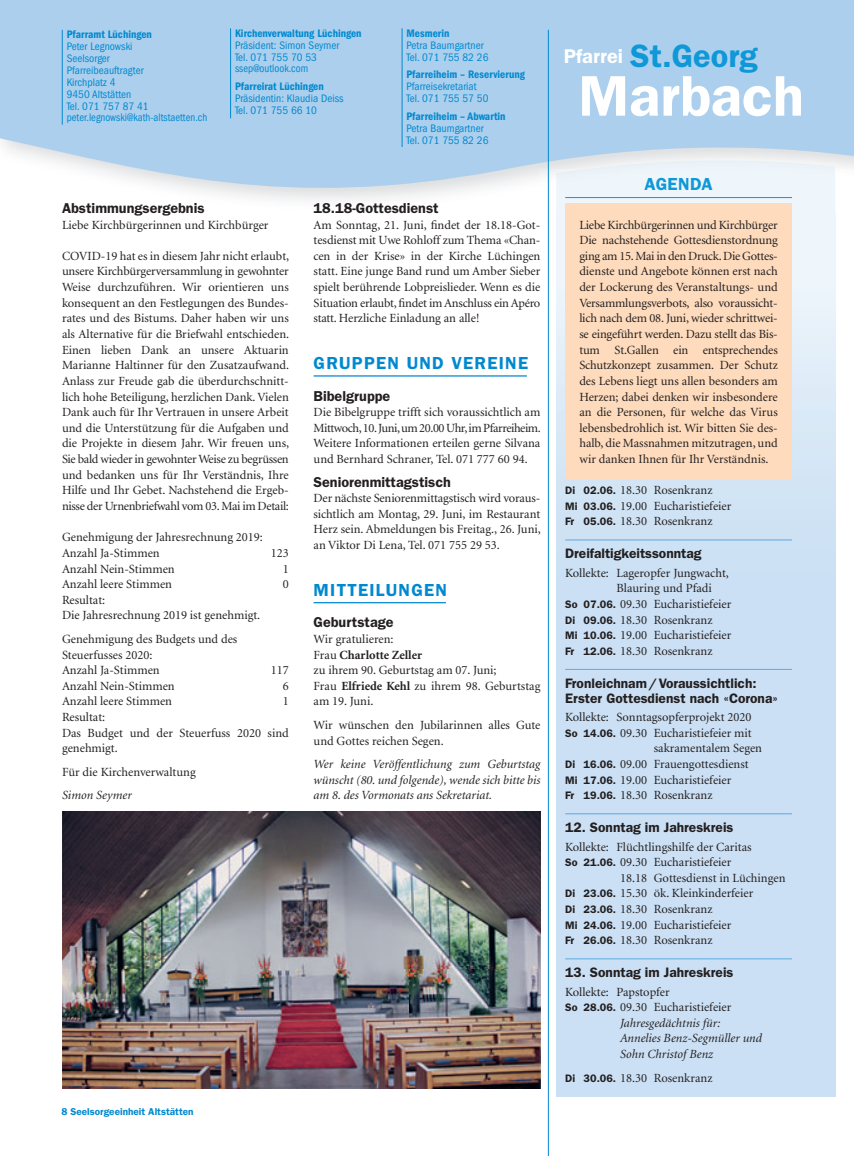
<style>
.page{position:relative;width:854px;height:1156px;background:#fff}
.page>*{position:absolute;margin:0;border:0;box-sizing:border-box;transform-origin:0 0}
.t1{font:600 57.5px "Franklin Gothic LT";color:#fff}
.t2{font:600 32.5px "Franklin Gothic LT";color:#0e98d7}
.t3{font:600 17.5px "Franklin Gothic LT";letter-spacing:.07em;color:#0089cf}
.t4{font:600 17.5px "Franklin Gothic LT";letter-spacing:.02em;color:#0e98d7}
.t5{font:600 14.38px "Franklin Gothic LT";color:#231f20}
.t6{font:600 13.75px/15px "Franklin Gothic LT";color:#231f20}
.t7{font:12.5px/15.6px "Minion LT";color:#231f20}
.t8{font:italic 12.5px/15.6px "Minion LT";color:#231f20;text-align:justify}
.t9{font:condensed 11.25px/11.9px "Franklin Gothic LT";letter-spacing:.005em;color:#0089cf}
.t10{font:600 condensed 11.25px "Franklin Gothic LT";letter-spacing:.005em;color:#0089cf}
.t11{font:600 10px "Franklin Gothic LT";color:#0089cf}
.s1{font-weight:700}
.s2{font-size:20px;color:#fff}
.s3{font-family:"Franklin Gothic LT";font-weight:600;font-size:10.88px}
</style>
<div class="page">
<svg style="left:0;top:0;width:854px;height:211px;background:#b6d4ee"></svg>
<hr style="left:230px;top:28px;width:1px;height:90px;background:#0089cf">
<hr style="left:62px;top:30px;width:1px;height:95px;background:#0089cf">
<hr style="left:402px;top:28px;width:1px;height:119px;background:#0089cf">
<hr style="left:548px;top:30px;width:1px;height:1125px;background:#0089cf">
<hr style="left:314px;top:375px;width:213px;height:1px;background:#0089cf">
<hr style="left:314px;top:602px;width:132px;height:1px;background:#0089cf">
<div style="left:556px;top:212px;width:279px;height:884px;background:linear-gradient(to bottom,#e4eff9,#c1daf2)"></div>
<img style="left:556px;top:160px;width:279px;height:52px">
<hr style="left:565px;top:197px;width:227px;height:1px;background:#0e98d7">
<hr style="left:565px;top:539px;width:227px;height:1px;background:#5babdf">
<hr style="left:565px;top:668px;width:227px;height:1px;background:#5babdf">
<hr style="left:565px;top:813px;width:227px;height:1px;background:#5babdf">
<hr style="left:565px;top:958px;width:227px;height:1px;background:#5babdf">
<div style="left:565px;top:203px;width:227px;height:275px;background:#fddbbc"></div>
<img style="left:62px;top:811px;width:478px;height:277px">
<p class="t10" style="left:67px;top:30px;width:87px">Pfarramt Lüchingen</p>
<p class="t9" style="left:67px;top:41px;width:142px">Peter Legnowski<br>Seelsorger<br>Pfarreibeauftragter<br>Kirchplatz 4<br>9450 Altstätten<br>Tel. 071 757 87 41 peter.legnowski@kath-altstaetten.ch</p>
<p class="t10" style="left:235px;top:29px;width:128px">Kirchenverwaltung Lüchingen</p>
<p class="t9" style="left:235px;top:40px;width:106px">Präsident: Simon Seymer<br>Tel. 071 755 70 53 ssep@outlook.com</p>
<p class="t10" style="left:235px;top:82px;width:90px">Pfarreirat Lüchingen</p>
<p class="t9" style="left:235px;top:93px;width:110px">Präsidentin: Klaudia Deiss<br>Tel. 071 755 66 10</p>
<p class="t10" style="left:406px;top:29px;width:44px">Mesmerin</p>
<p class="t9" style="left:406px;top:40px;width:83px">Petra Baumgartner<br>Tel. 071 755 82 26</p>
<p class="t10" style="left:406px;top:71px;width:120px">Pfarreiheim – Reservierung</p>
<p class="t9" style="left:406px;top:81px;width:83px">Pfarreisekretariat<br>Tel. 071 755 57 50</p>
<p class="t10" style="left:406px;top:112px;width:101px">Pfarreiheim – Abwartin</p>
<p class="t9" style="left:406px;top:123px;width:83px">Petra Baumgartner<br>Tel. 071 755 82 26</p>
<p class="t5" style="left:62px;top:203px;width:144px">Abstimmungsergebnis</p>
<p class="t7" style="left:62px;top:218px;width:208px">Liebe Kirchbürgerinnen und Kirchbürger</p>
<p class="t7" style="left:62px;top:249px;width:229px;text-align:justify">COVID-19 hat es in diesem Jahr nicht erlaubt, unsere Kirchbürgerversammlung in gewohnter Weise durchzuführen. Wir orientieren uns konsequent an den Festlegungen des Bundes&shy;rates und des Bistums. Daher haben wir uns als Alternative für die Briefwahl entschieden.<br>Einen lieben Dank an unsere Aktuarin Marianne Haltinner für den Zusatzaufwand.<br>Anlass zur Freude gab die überdurchschnitt&shy;lich hohe Beteiligung, herzlichen Dank. Vielen Dank auch für Ihr Vertrauen in unsere Arbeit und die Unterstützung für die Aufgaben und die Projekte in diesem Jahr. Wir freuen uns, Sie bald wieder in gewohnter Weise zu begrüssen und bedanken uns für Ihr Verständnis, Ihre Hilfe und Ihr Gebet. Nachstehend die Ergeb&shy;nisse der Urnenbriefwahl vom 03. Mai im Detail:</p>
<p class="t7" style="left:62px;top:530px;width:202px">Genehmigung der Jahresrechnung 2019:<br>Anzahl Ja-Stimmen</p>
<p class="t7" style="left:271px;top:546px;width:19px">123</p>
<p class="t7" style="left:62px;top:561px;width:114px">Anzahl Nein-Stimmen</p>
<p class="t7" style="left:283px;top:561px;width:7px">1</p>
<p class="t7" style="left:62px;top:577px;width:112px">Anzahl leere Stimmen</p>
<p class="t7" style="left:283px;top:577px;width:7px">0</p>
<p class="t7" style="left:62px;top:593px;width:200px">Resultat:<br>Die Jahresrechnung 2019 ist genehmigt.</p>
<p class="t7" style="left:62px;top:632px;width:177px">Genehmigung des Budgets und des<br>Steuerfusses 2020:<br>Anzahl Ja-Stimmen</p>
<p class="t7" style="left:271px;top:663px;width:19px">117</p>
<p class="t7" style="left:62px;top:678px;width:114px">Anzahl Nein-Stimmen</p>
<p class="t7" style="left:283px;top:678px;width:7px">6</p>
<p class="t7" style="left:62px;top:694px;width:112px">Anzahl leere Stimmen</p>
<p class="t7" style="left:283px;top:694px;width:7px">1</p>
<p class="t7" style="left:62px;top:710px;width:228px">Resultat:<br>Das Budget und der Steuerfuss 2020 sind genehmigt.</p>
<p class="t7" style="left:62px;top:764px;width:135px">Für die Kirchenverwaltung</p>
<p class="t8" style="left:62px;top:788px;width:71px">Simon Seymer</p>
<p class="t5" style="left:314px;top:203px;width:127px">18.18-Gottesdienst</p>
<p class="t7" style="left:314px;top:218px;width:228px;text-align:justify">Am Sonntag, 21. Juni, findet der 18.18-Got&shy;tesdienst mit Uwe Rohloff zum Thema «Chan&shy;cen in der Krise» in der Kirche Lüchingen statt. Eine junge Band rund um Amber Sieber spielt berührende Lobpreislieder. Wenn es die Situation erlaubt, findet im Anschluss ein Apéro statt. Herzliche Einladung an alle!</p>
<h3 class="t3" style="left:314px;top:357px;width:216px">GRUPPEN UND VEREINE</h3>
<p class="t5" style="left:314px;top:390px;width:78px">Bibelgruppe</p>
<p class="t7" style="left:314px;top:405px;width:229px;text-align:justify">Die Bibelgruppe trifft sich voraussichtlich am Mittwoch, 10. Juni, um 20.00 Uhr, im Pfarreiheim.<br>Weitere Informationen erteilen gerne Silvana und Bernhard Schraner, Tel. 071 777 60 94.</p>
<p class="t5" style="left:314px;top:476px;width:139px">Seniorenmittagstisch</p>
<p class="t7" style="left:314px;top:491px;width:229px;text-align:justify">Der nächste Seniorenmittagstisch wird voraus&shy;sichtlich am Montag, 29. Juni, im Restaurant Herz sein. Abmeldungen bis Freitag., 26. Juni, an Viktor Di Lena, Tel. 071 755 29 53.</p>
<h3 class="t3" style="left:314px;top:584px;width:135px">MITTEILUNGEN</h3>
<p class="t5" style="left:314px;top:617px;width:82px">Geburtstage</p>
<p class="t7" style="left:314px;top:632px;width:228px">Wir gratulieren:<br>Frau <span class="s1">Charlotte Zeller<br></span>zu ihrem 90. Geburtstag am 07. Juni;<br>Frau <span class="s1">Elfriede Kehl</span> zu ihrem 98. Geburtstag am 19. Juni.</p>
<p class="t7" style="left:314px;top:718px;width:228px">Wir wünschen den Jubilarinnen alles Gute und Gottes reichen Segen.</p>
<p class="t8" style="left:314px;top:757px;width:228px">Wer keine Veröffentlichung zum Geburtstag wünscht (80. und folgende), wende sich bitte bis am 8. des Vormonats ans Sekretariat.</p>
<p class="t11" style="left:62px;top:1108px;width:134px">8 Seelsorgeeinheit Altstätten</p>
<h2 class="t2" style="left:564px;top:44px;width:195px"><span class="s2">Pfarrei</span> St.Georg</h2>
<h1 class="t1" style="left:578px;top:76px;width:227px">Marbach</h1>
<h3 class="t4" style="left:644px;top:178px;width:70px">AGENDA</h3>
<p class="t7" style="left:579px;top:218px;width:200px;text-align:justify">Liebe Kirchbürgerinnen und Kirchbürger Die nachstehende Gottesdienstordnung ging am 15. Mai in den Druck. Die Gottes&shy;dienste und Angebote können erst nach der Lockerung des Veranstaltungs- und Versammlungsverbots, also voraussicht&shy;lich nach dem 08. Juni, wieder schrittwei&shy;se eingeführt werden. Dazu stellt das Bis&shy;tum St.Gallen ein entsprechendes Schutzkonzept zusammen. Der Schutz des Lebens liegt uns allen besonders am Herzen; dabei denken wir insbesondere an die Personen, für welche das Virus lebensbedrohlich ist. Wir bitten Sie des&shy;halb, die Massnahmen mitzutragen, und wir danken Ihnen für Ihr Verständnis.</p>
<p class="t7" style="left:565px;top:483px;width:168px"><span class="s3">Di 02.06.</span> 18.30 Rosenkranz<br><span class="s3">Mi 03.06.</span> 19.00 Eucharistiefeier<br><span class="s3">Fr 05.06.</span> 18.30 Rosenkranz</p>
<p class="t6" style="left:565px;top:547px;width:138px">Dreifaltigkeitssonntag</p>
<p class="t7" style="left:565px;top:565px;width:165px">Kollekte: Lageropfer Jungwacht,</p>
<p class="t7" style="left:617px;top:581px;width:97px">Blauring und Pfadi</p>
<p class="t7" style="left:565px;top:597px;width:168px"><span class="s3">So 07.06.</span> 09.30 Eucharistiefeier</p>
<p class="t7" style="left:565px;top:612px;width:149px"><span class="s3">Di 09.06.</span> 18.30 Rosenkranz</p>
<p class="t7" style="left:565px;top:628px;width:168px"><span class="s3">Mi 10.06.</span> 19.00 Eucharistiefeier</p>
<p class="t7" style="left:565px;top:644px;width:149px"><span class="s3">Fr 12.06.</span> 18.30 Rosenkranz</p>
<p class="t6" style="left:565px;top:676px;width:214px">Fronleichnam / Voraussichtlich:<br>Erster Gottesdienst nach «Corona»</p>
<p class="t7" style="left:565px;top:710px;width:188px">Kollekte: Sonntagsopferprojekt 2020</p>
<p class="t7" style="left:565px;top:725px;width:188px"><span class="s3">So 14.06.</span> 09.30 Eucharistiefeier mit</p>
<p class="t7" style="left:654px;top:741px;width:110px">sakramentalem Segen</p>
<p class="t7" style="left:565px;top:757px;width:185px"><span class="s3">Di 16.06.</span> 09.00 Frauengottesdienst</p>
<p class="t7" style="left:565px;top:772px;width:168px"><span class="s3">Mi 17.06.</span> 19.00 Eucharistiefeier</p>
<p class="t7" style="left:565px;top:788px;width:149px"><span class="s3">Fr 19.06.</span> 18.30 Rosenkranz</p>
<p class="t6" style="left:565px;top:820px;width:170px">12. Sonntag im Jahreskreis</p>
<p class="t7" style="left:565px;top:839px;width:188px">Kollekte: Flüchtlingshilfe der Caritas</p>
<p class="t7" style="left:565px;top:855px;width:168px"><span class="s3">So 21.06.</span> 09.30 Eucharistiefeier</p>
<p class="t7" style="left:620px;top:870px;width:167px">18.18 Gottesdienst in Lüchingen</p>
<p class="t7" style="left:565px;top:886px;width:190px"><span class="s3">Di 23.06.</span> 15.30 ök. Kleinkinderfeier</p>
<p class="t7" style="left:565px;top:902px;width:149px"><span class="s3">Di 23.06.</span> 18.30 Rosenkranz</p>
<p class="t7" style="left:565px;top:917px;width:168px"><span class="s3">Mi 24.06.</span> 19.00 Eucharistiefeier</p>
<p class="t7" style="left:565px;top:933px;width:149px"><span class="s3">Fr 26.06.</span> 18.30 Rosenkranz</p>
<p class="t6" style="left:565px;top:965px;width:170px">13. Sonntag im Jahreskreis</p>
<p class="t7" style="left:565px;top:984px;width:106px">Kollekte: Papstopfer</p>
<p class="t7" style="left:565px;top:1000px;width:168px"><span class="s3">So 28.06.</span> 09.30 Eucharistiefeier</p>
<p class="t8" style="left:620px;top:1015px;width:102px">Jahresgedächtnis für:</p>
<p class="t8" style="left:620px;top:1031px;width:143px">Annelies Benz-Segmüller und</p>
<p class="t8" style="left:620px;top:1046px;width:94px">Sohn Christof Benz</p>
<p class="t7" style="left:565px;top:1070px;width:149px"><span class="s3">Di 30.06.</span> 18.30 Rosenkranz</p>
</div>
